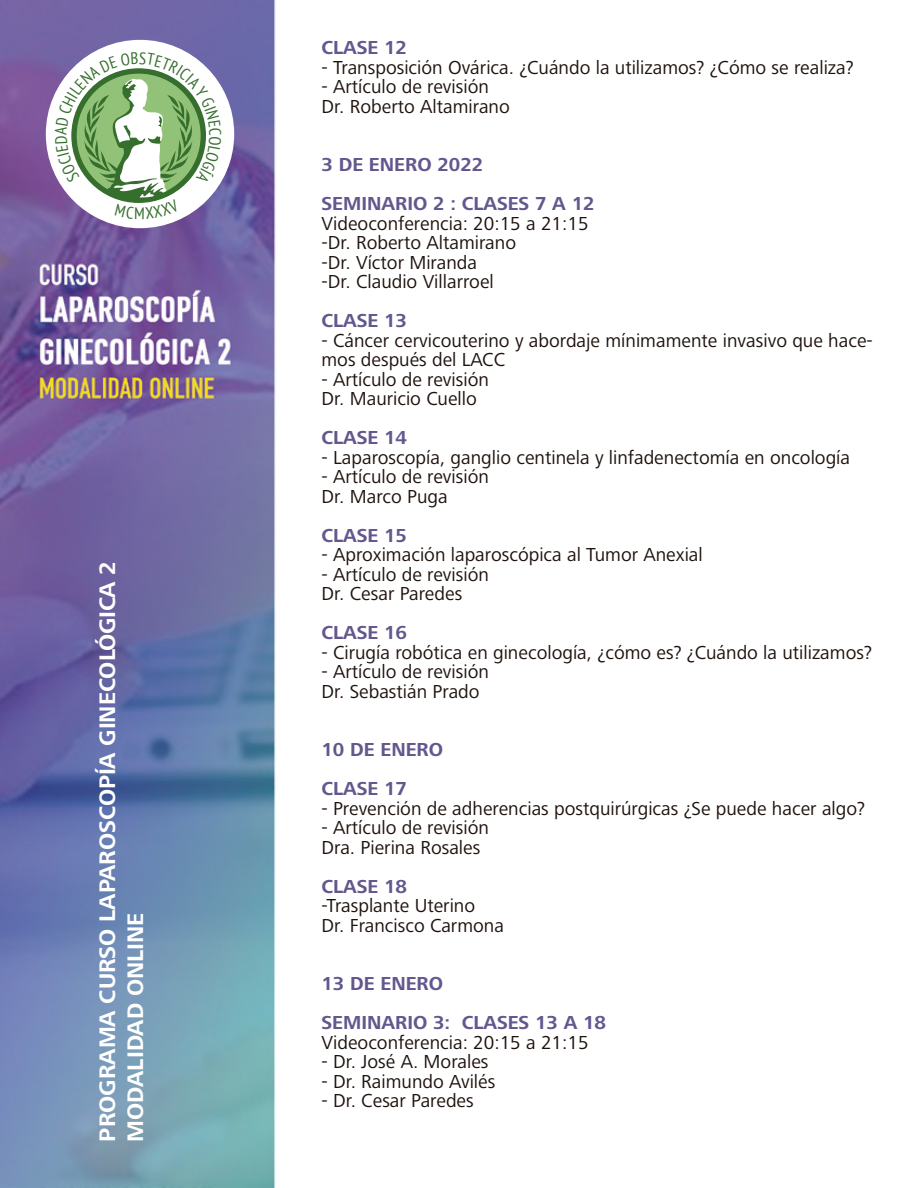
<style>
.page{position:relative;width:918px;height:1188px;background:#fff}
.page>*{position:absolute;margin:0;border:0;box-sizing:border-box;transform-origin:0 0}
.t1{font:700 23.25px/28px "Frutiger Next LT";color:#fff}
.t2{font:19.5px/19.5px "Frutiger Next LT";color:#1e120d}
.t3{font:700 19.5px/39px "Frutiger Next LT";color:#63578e}
</style>
<div class="page">
<img style="left:0;top:0;width:276px;height:1188px">
<div style="left:46px;top:40px;width:188px;height:188px;background:#fff;border-radius:50%"></div>
<svg style="left:55px;top:52px;width:166px;height:167px"></svg>
<p class="t1" style="left:93px;top:1142px;width:582px;rotate:-90deg">PROGRAMA CURSO LAPAROSCOPÍA GINECOLÓGICA 2<br>MODALIDAD ONLINE</p>
<p class="t3" style="left:322px;top:28px;width:87px">CLASE 12</p>
<p class="t2" style="left:322px;top:57px;width:534px">- Transposición Ovárica. ¿Cuándo la utilizamos? ¿Cómo se realiza?</p>
<p class="t2" style="left:322px;top:77px;width:190px">- Artículo de revisión<br>Dr. Roberto Altamirano</p>
<p class="t3" style="left:322px;top:145px;width:275px">3 DE ENERO 2022<br>SEMINARIO 2 : CLASES 7 A 12</p>
<p class="t2" style="left:322px;top:213px;width:269px">Videoconferencia: 20:15 a 21:15 -Dr. Roberto Altamirano<br>-Dr. Víctor Miranda<br>-Dr. Claudio Villarroel</p>
<p class="t3" style="left:322px;top:301px;width:87px">CLASE 13</p>
<p class="t2" style="left:322px;top:330px;width:553px">- Cáncer cervicouterino y abordaje mínimamente invasivo que hace&shy;mos después del LACC</p>
<p class="t2" style="left:322px;top:369px;width:169px">- Artículo de revisión<br>Dr. Mauricio Cuello</p>
<p class="t3" style="left:322px;top:418px;width:87px">CLASE 14</p>
<p class="t2" style="left:322px;top:447px;width:530px">- Laparoscopía, ganglio centinela y linfadenectomía en oncología</p>
<p class="t2" style="left:322px;top:467px;width:169px">- Artículo de revisión<br>Dr. Marco Puga</p>
<p class="t3" style="left:322px;top:516px;width:87px">CLASE 15</p>
<p class="t2" style="left:322px;top:545px;width:383px">- Aproximación laparoscópica al Tumor Anexial</p>
<p class="t2" style="left:322px;top:564px;width:169px">- Artículo de revisión<br>Dr. Cesar Paredes</p>
<p class="t3" style="left:322px;top:613px;width:87px">CLASE 16</p>
<p class="t2" style="left:322px;top:642px;width:552px">- Cirugía robótica en ginecología, ¿cómo es? ¿Cuándo la utilizamos?</p>
<p class="t2" style="left:322px;top:662px;width:169px">- Artículo de revisión<br>Dr. Sebastián Prado</p>
<p class="t3" style="left:322px;top:730px;width:123px">10 DE ENERO<br>CLASE 17</p>
<p class="t2" style="left:322px;top:798px;width:545px">- Prevención de adherencias postquirúrgicas ¿Se puede hacer algo?</p>
<p class="t2" style="left:322px;top:818px;width:169px">- Artículo de revisión<br>Dra. Pierina Rosales</p>
<p class="t3" style="left:322px;top:867px;width:87px">CLASE 18</p>
<p class="t2" style="left:322px;top:896px;width:184px">-Trasplante Uterino<br>Dr. Francisco Carmona</p>
<p class="t3" style="left:322px;top:964px;width:286px">13 DE ENERO<br>SEMINARIO 3: CLASES 13 A 18</p>
<p class="t2" style="left:322px;top:1032px;width:269px">Videoconferencia: 20:15 a 21:15</p>
<p class="t2" style="left:322px;top:1052px;width:168px">- Dr. José A. Morales</p>
<p class="t2" style="left:322px;top:1071px;width:175px">- Dr. Raimundo Avilés</p>
<p class="t2" style="left:322px;top:1091px;width:154px">- Dr. Cesar Paredes</p>
</div>
